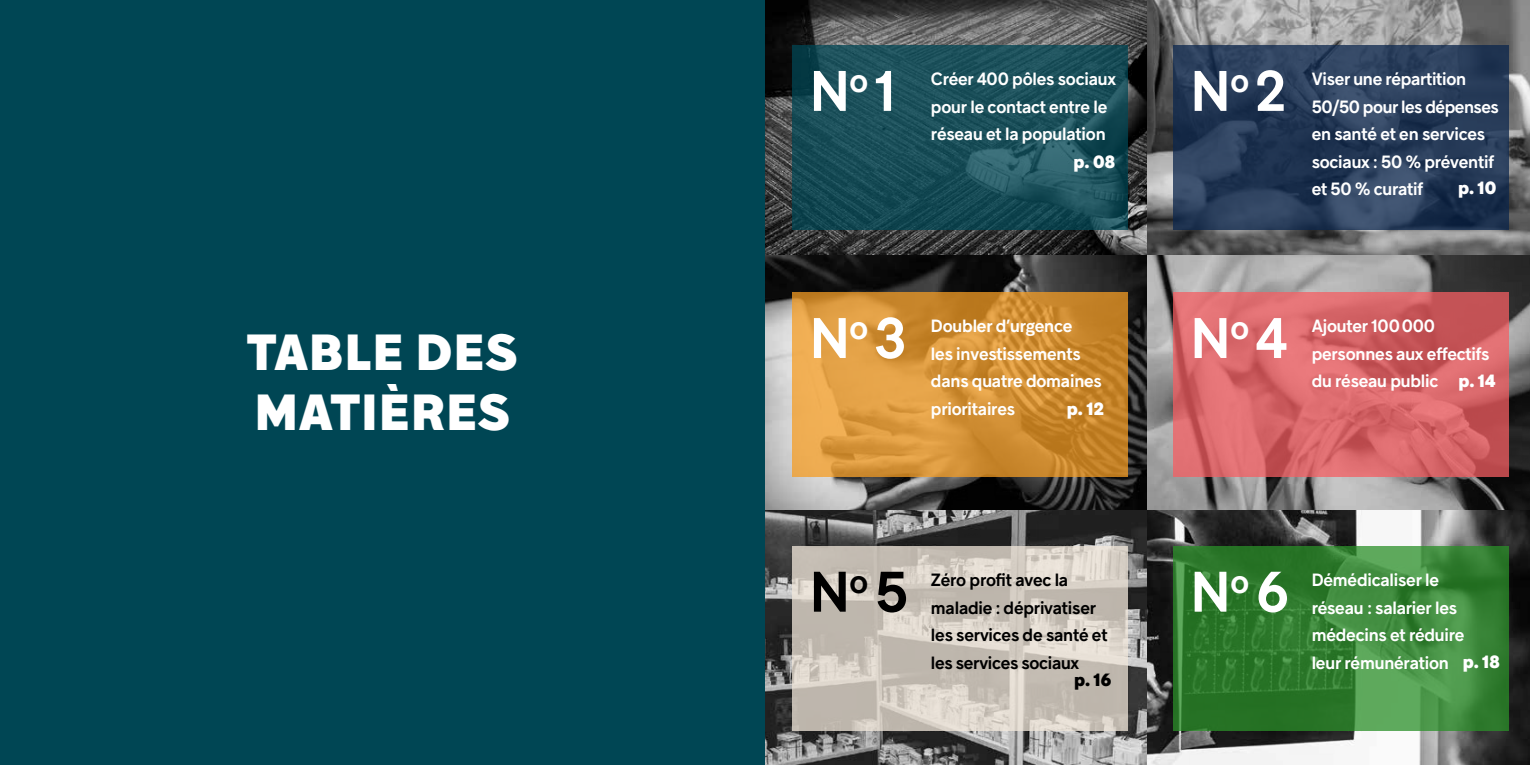
<style>
.page{position:relative;width:1530px;height:765px;background:#fff}
.page>*{position:absolute;margin:0;border:0;box-sizing:border-box;transform-origin:0 0}
.t1{font:600 56.25px "Guillon";color:#fff}
.t2{font:600 56.25px "Guillon";color:#000}
.t3{font:900 50px/60px "Guillon";letter-spacing:.02em;color:#fff}
.t4{font:600 17.5px/27.5px "Guillon";letter-spacing:-.01em;color:#fff}
.t5{font:600 17.5px/27.5px "Guillon";letter-spacing:-.01em;color:#000}
.t6{font:900 17.5px "Guillon";color:#fff}
.t7{font:900 17.5px "Guillon";color:#000}
</style>
<div class="page">
<svg style="left:1148px;top:0;width:382px;height:765px;background:#787978"></svg>
<svg style="left:765px;top:0;width:383px;height:765px;background:#4f4f4f"></svg>
<div style="left:0;top:0;width:765px;height:765px;background:#004654"></div>
<svg style="left:1173px;top:45px;width:336px;height:185px;background:#283c59"></svg>
<svg style="left:1173px;top:292px;width:336px;height:185px;background:#d66568"></svg>
<svg style="left:1173px;top:546px;width:336px;height:184px;background:#388336"></svg>
<svg style="left:792px;top:45px;width:336px;height:185px;background:#1a4e58"></svg>
<svg style="left:792px;top:292px;width:336px;height:185px;background:#d39136"></svg>
<svg style="left:792px;top:546px;width:336px;height:184px;background:#cdc6bc"></svg>
<h2 class="t3" style="left:247px;top:321px;width:272px">TABLE DES<br>MATIÈRES</h2>
<h1 class="t1" style="left:810px;top:56px;width:87px">N<sup>o</sup> 1</h1>
<p class="t4" style="left:931px;top:65px;width:187px">Créer 400 pôles sociaux pour le contact entre le réseau et la population</p>
<p class="t6" style="left:1073px;top:151px;width:43px">p. 08</p>
<h1 class="t1" style="left:810px;top:303px;width:97px">N<sup>o</sup> 3</h1>
<p class="t4" style="left:931px;top:312px;width:172px">Doubler d’urgence<br>les investissements dans quatre domaines prioritaires</p>
<p class="t6" style="left:1067px;top:398px;width:39px">p. 12</p>
<h1 class="t2" style="left:810px;top:556px;width:100px">N<sup>o</sup> 5</h1>
<p class="t5" style="left:931px;top:566px;width:178px">Zéro profit avec la maladie : déprivatiser les services de santé et les services sociaux</p>
<p class="t7" style="left:1074px;top:668px;width:39px">p. 16</p>
<h1 class="t1" style="left:1191px;top:56px;width:96px">N<sup>o</sup> 2</h1>
<p class="t4" style="left:1312px;top:65px;width:189px">Viser une répartition<br>50/50 pour les dépenses en santé et en services sociaux : 50 % préventif et 50 % curatif</p>
<p class="t6" style="left:1458px;top:177px;width:40px">p. 10</p>
<h1 class="t1" style="left:1191px;top:303px;width:98px">N<sup>o</sup> 4</h1>
<p class="t4" style="left:1312px;top:312px;width:179px">Ajouter 100000 personnes aux effectifs du réseau public</p>
<p class="t6" style="left:1458px;top:370px;width:39px">p. 14</p>
<h1 class="t1" style="left:1191px;top:556px;width:99px">N<sup>o</sup> 6</h1>
<p class="t4" style="left:1312px;top:566px;width:154px">Démédicaliser le réseau : salarier les médecins et réduire leur rémunération</p>
<p class="t6" style="left:1463px;top:650px;width:39px">p. 18</p>
</div>
